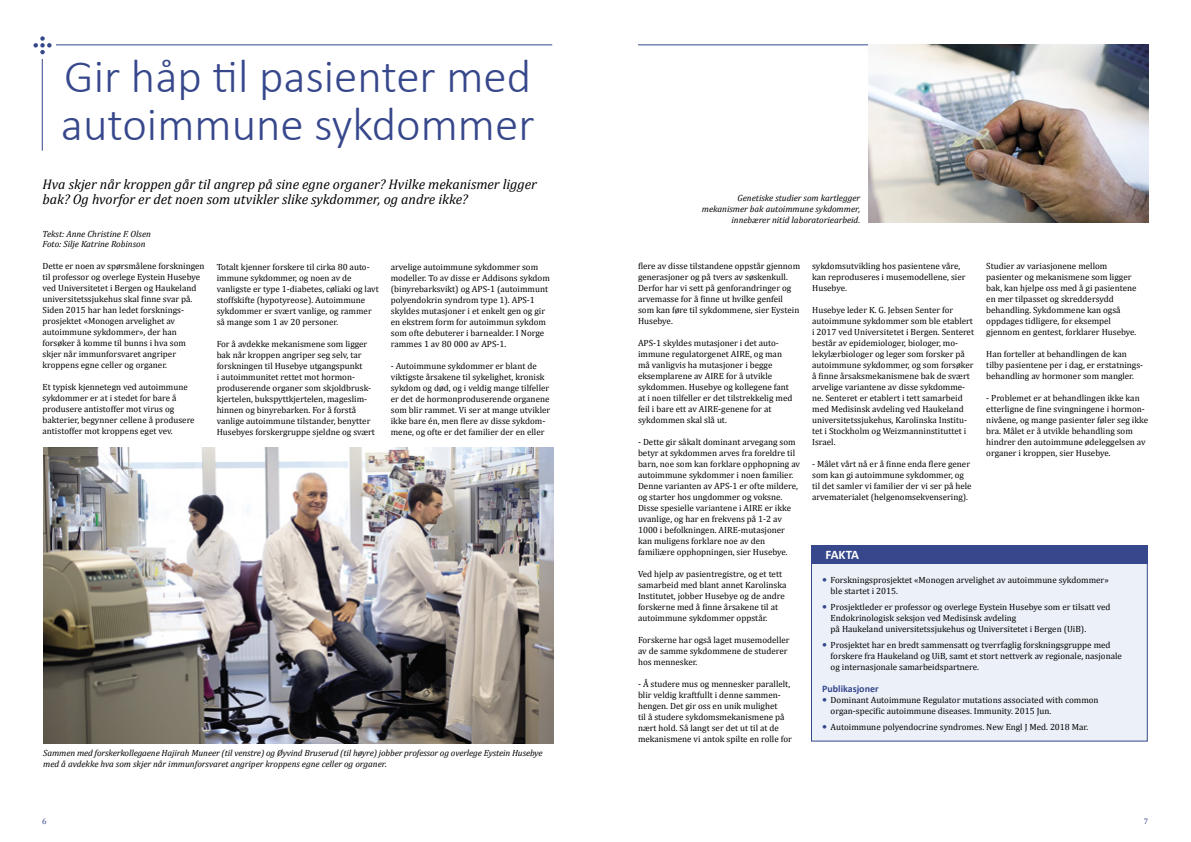
<style>
.page{position:relative;width:1191px;height:842px;background:#fff}
.page>*{position:absolute;margin:0;border:0;box-sizing:border-box;transform-origin:0 0}
.t1{font:300 47px/48px "Calibri";color:#36478b}
.t2{font:italic 14px/15px "Cambria";color:#000}
.t3{font:700 13px "Calibri";letter-spacing:-.03em;color:#fff}
.t4{font:700 10px "Calibri";color:#36478b}
.t5{font:9px/11px "Cambria";color:#000}
.t6{font:italic 9px/10.8px "Cambria";color:#000}
.t7{font:8px "Cambria";color:#36478b}
.s1{font-family:"Calibri";font-weight:700;font-size:10px;color:#36478b}
</style>
<div class="page">
<svg style="left:42px;top:44px;width:511px;height:107px"></svg>
<div style="left:31px;top:31px;width:25px;height:28px;background:#fff"></div>
<svg style="left:34px;top:36px;width:18px;height:18px"></svg>
<div style="left:811px;top:554px;width:336px;height:187px;background:#ecf1f9"></div>
<div style="left:811px;top:545px;width:336px;height:18px;background:#36478b"></div>
<svg style="left:638px;top:44px;width:510px;height:2px"></svg>
<img style="left:868px;top:45px;width:280px;height:178px">
<img style="left:43px;top:448px;width:510px;height:295px">
<h1 class="t1" style="left:61px;top:50px;width:475px">Gir håp til pasienter med autoimmune sykdommer</h1>
<h2 class="t2" style="left:43px;top:177px;width:496px">Hva skjer når kroppen går til angrep på sine egne organer? Hvilke mekanismer ligger bak? Og hvorfor er det noen som utvikler slike sykdommer, og andre ikke?</h2>
<p class="t6" style="left:43px;top:228px;width:110px">Tekst: Anne Christine F. Olsen<br>Foto: Silje Katrine Robinson</p>
<p class="t5" style="left:43px;top:261px;width:164px">Dette er noen av spørsmålene forskningen til professor og overlege Eystein Husebye ved Universitetet i Bergen og Haukeland universitetssjukehus skal finne svar på.<br>Siden 2015 har han ledet forsknings&shy;prosjektet «Monogen arvelighet av autoimmune sykdommer», der han forsøker å komme til bunns i hva som skjer når immunforsvaret angriper kroppens egne celler og organer.</p>
<p class="t5" style="left:43px;top:382px;width:154px">Et typisk kjennetegn ved autoimmune sykdommer er at i stedet for bare å produsere antistoffer mot virus og bakterier, begynner cellene å produsere antistoffer mot kroppens eget vev.</p>
<p class="t5" style="left:391px;top:261px;width:160px">arvelige autoimmune sykdommer som modeller. To av disse er Addisons sykdom (binyrebarksvikt) og APS-1 (autoimmunt polyendokrin syndrom type 1). APS-1 skyldes mutasjoner i et enkelt gen og gir en ekstrem form for autoimmun sykdom som ofte debuterer i barnealder. I Norge rammes 1 av 80 000 av APS-1.</p>
<p class="t5" style="left:391px;top:360px;width:161px">- Autoimmune sykdommer er blant de viktigste årsakene til sykelighet, kronisk sykdom og død, og i veldig mange tilfeller er det de hormonproduserende organene som blir rammet. Vi ser at mange utvikler ikke bare én, men flere av disse sykdom&shy;mene, og ofte er det familier der en eller</p>
<p class="t5" style="left:217px;top:261px;width:164px">Totalt kjenner forskere til cirka 80 auto&shy;immune sykdommer, og noen av de vanligste er type 1-diabetes, cøliaki og lavt stoffskifte (hypotyreose). Autoimmune sykdommer er svært vanlige, og rammer så mange som 1 av 20 personer.</p>
<p class="t5" style="left:217px;top:338px;width:160px">For å avdekke mekanismene som ligger bak når kroppen angriper seg selv, tar forskningen til Husebye utgangspunkt<br>i autoimmunitet rettet mot hormon&shy;produserende organer som skjoldbrusk&shy;kjertelen, bukspyttkjertelen, mageslim&shy;hinnen og binyrebarken. For å forstå vanlige autoimmune tilstander, benytter Husebyes forskergruppe sjeldne og svært</p>
<p class="t6" style="left:43px;top:747px;width:501px">Sammen med forskerkollegaene Hajirah Muneer (til venstre) og Øyvind Bruserud (til høyre) jobber professor og overlege Eystein Husebye med å avdekke hva som skjer når immunforsvaret angriper kroppens egne celler og organer.</p>
<p class="t6" style="left:702px;top:192px;width:160px;text-align:right">Genetiske studier som kartlegger mekanismer bak autoimmune sykdommer, innebærer nitid laboratoriearbeid.</p>
<p class="t5" style="left:638px;top:260px;width:164px">flere av disse tilstandene oppstår gjennom generasjoner og på tvers av søskenkull.<br>Derfor har vi sett på genforandringer og arvemasse for å finne ut hvilke genfeil som kan føre til sykdommene, sier Eystein Husebye.</p>
<p class="t5" style="left:638px;top:337px;width:156px">APS-1 skyldes mutasjoner i det auto&shy;immune regulatorgenet AIRE, og man må vanligvis ha mutasjoner i begge eksemplarene av AIRE for å utvikle sykdommen. Husebye og kollegene fant at i noen tilfeller er det tilstrekkelig med feil i bare ett av AIRE-genene for at sykdommen skal slå ut.</p>
<p class="t5" style="left:638px;top:436px;width:164px">- Dette gir såkalt dominant arvegang som betyr at sykdommen arves fra foreldre til barn, noe som kan forklare opphopning av autoimmune sykdommer i noen familier.<br>Denne varianten av APS-1 er ofte mildere, og starter hos ungdommer og voksne.<br>Disse spesielle variantene i AIRE er ikke uvanlige, og har en frekvens på 1-2 av 1000 i befolkningen. AIRE-mutasjoner kan muligens forklare noe av den familiære opphopningen, sier Husebye.</p>
<p class="t5" style="left:638px;top:568px;width:150px">Ved hjelp av pasientregistre, og et tett samarbeid med blant annet Karolinska Institutet, jobber Husebye og de andre forskerne med å finne årsakene til at autoimmune sykdommer oppstår.</p>
<p class="t5" style="left:638px;top:634px;width:153px">Forskerne har også laget musemodeller av de samme sykdommene de studerer hos mennesker.</p>
<p class="t5" style="left:638px;top:678px;width:155px">- Å studere mus og mennesker parallelt, blir veldig kraftfullt i denne sammen&shy;hengen. Det gir oss en unik mulighet<br>til å studere sykdomsmekanismene på nært hold. Så langt ser det ut til at de mekanismene vi antok spilte en rolle for</p>
<p class="t5" style="left:812px;top:260px;width:155px">sykdomsutvikling hos pasientene våre, kan reproduseres i musemodellene, sier<br>Husebye.</p>
<p class="t5" style="left:812px;top:304px;width:163px">Husebye leder K. G. Jebsen Senter for autoimmune sykdommer som ble etablert i 2017 ved Universitetet i Bergen. Senteret består av epidemiologer, biologer, mo&shy;lekylærbiologer og leger som forsker på autoimmune sykdommer, og som forsøker å finne årsaksmekanismene bak de svært arvelige variantene av disse sykdomme&shy;ne. Senteret er etablert i tett samarbeid med Medisinsk avdeling ved Haukeland universitetssjukehus, Karolinska Institu&shy;tet i Stockholm og Weizmanninstituttet i Israel.</p>
<p class="t5" style="left:812px;top:458px;width:161px">- Målet vårt nå er å finne enda flere gener som kan gi autoimmune sykdommer, og til det samler vi familier der vi ser på hele arvematerialet (helgenomsekvensering).</p>
<p class="t5" style="left:986px;top:260px;width:152px">Studier av variasjonene mellom pasienter og mekanismene som ligger bak, kan hjelpe oss med å gi pasientene en mer tilpasset og skreddersydd behandling. Sykdommene kan også oppdages tidligere, for eksempel gjennom en gentest, forklarer Husebye.</p>
<p class="t5" style="left:986px;top:348px;width:158px">Han forteller at behandlingen de kan tilby pasientene per i dag, er erstatnings&shy;behandling av hormoner som mangler.</p>
<p class="t5" style="left:986px;top:392px;width:163px">- Problemet er at behandlingen ikke kan etterligne de fine svingningene i hormon&shy;nivåene, og mange pasienter føler seg ikke bra. Målet er å utvikle behandling som hindrer den autoimmune ødeleggelsen av organer i kroppen, sier Husebye.</p>
<h3 class="t3" style="left:825px;top:546px;width:35px">FAKTA</h3>
<p class="t5" style="left:830px;top:574px;width:280px;text-indent:-9px"><span class="s1">•</span> Forskningsprosjektet «Monogen arvelighet av autoimmune sykdommer» ble startet i 2015.</p>
<p class="t5" style="left:830px;top:601px;width:281px;text-indent:-9px"><span class="s1">•</span> Prosjektleder er professor og overlege Eystein Husebye som er tilsatt ved<br>Endokrinologisk seksjon ved Medisinsk avdeling<br>på Haukeland universitetssjukehus og Universitetet i Bergen (UiB).</p>
<p class="t5" style="left:830px;top:639px;width:293px;text-indent:-9px"><span class="s1">•</span> Prosjektet har en bredt sammensatt og tverrfaglig forskningsgruppe med forskere fra Haukeland og UiB, samt et stort nettverk av regionale, nasjonale og internasjonale samarbeidspartnere.</p>
<p class="t4" style="left:822px;top:682px;width:58px">Publikasjoner</p>
<p class="t5" style="left:830px;top:694px;width:269px;text-indent:-9px"><span class="s1">•</span> Dominant Autoimmune Regulator mutations associated with common organ-specific autoimmune diseases. Immunity. 2015 Jun.</p>
<p class="t5" style="left:822px;top:721px;width:268px"><span class="s1">•</span> Autoimmune polyendocrine syndromes. New Engl J Med. 2018 Mar.</p>
<p class="t7" style="left:42px;top:817px;width:6px">6</p>
<p class="t7" style="left:1143px;top:817px;width:6px">7</p>
</div>
